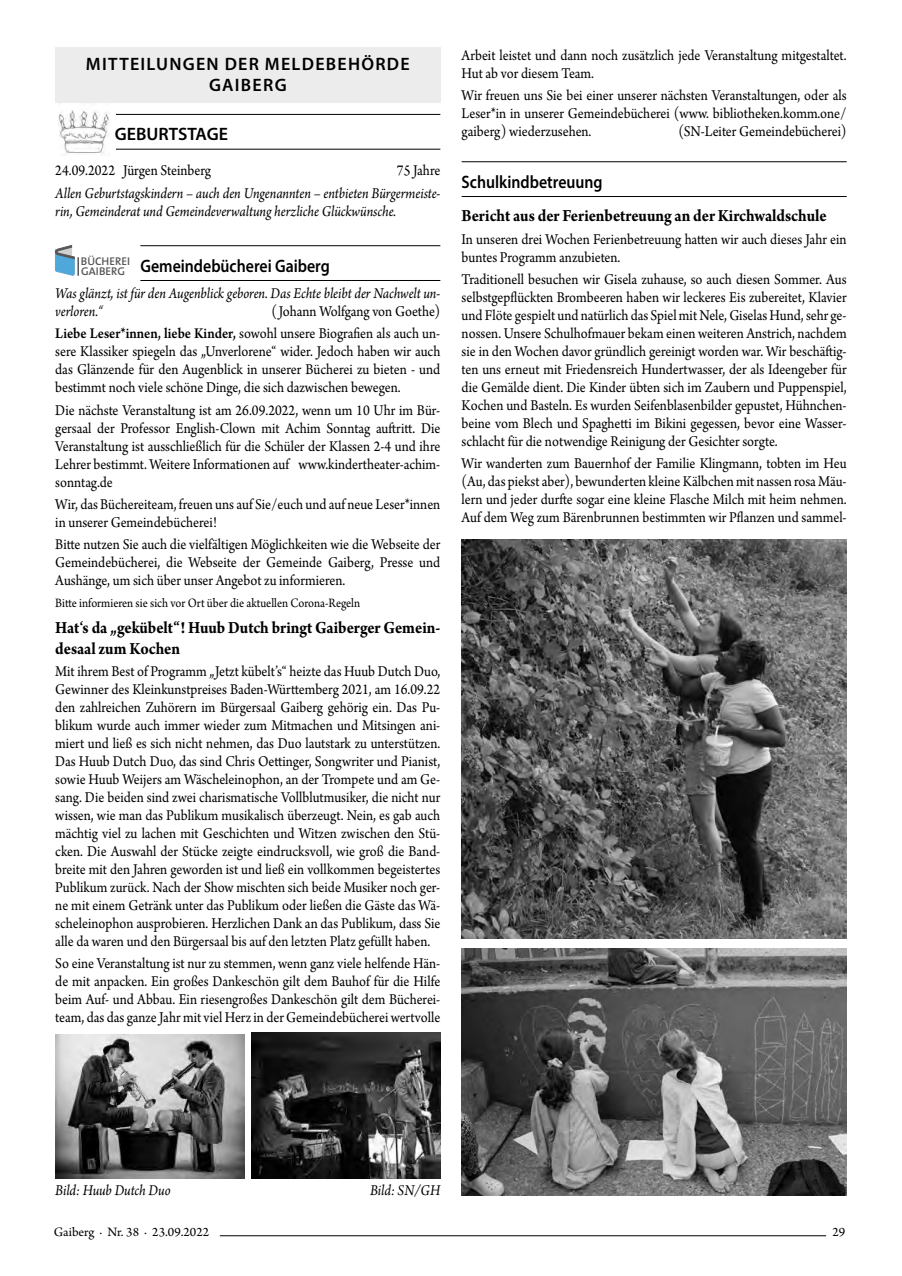
<style>
.page{position:relative;width:902px;height:1276px;background:#fff}
.page>*{position:absolute;margin:0;border:0;box-sizing:border-box;transform-origin:0 0}
.t1{font:700 18px/21px "Arno Pro";letter-spacing:-.005em;color:#000;scale:.9 1}
.t2{font:600 18px "Myriad Pro";color:#000;scale:.88 1}
.t3{font:600 18px/21px "Myriad Pro";letter-spacing:.07em;color:#000;text-align:center}
.t4{font:600 18px "Myriad Pro";color:#000}
.t5{font:15.75px/18px "Arno Pro";color:#000;text-align:justify;scale:.9 1}
.t6{font:italic 15.75px/18px "Arno Pro";letter-spacing:-.005em;color:#000;scale:.9 1}
.t7{font:13.5px "Arno Pro";color:#000;scale:.9 1}
.t8{font:13.5px "Arno Pro";color:#000}
.t9{font:11.25px/10.5px "The Sans LP6 Se Bld";color:#565656}
.s1{font-weight:600}
</style>
<div class="page">
<hr style="left:220px;top:1235px;width:606px;height:1px;background:#000">
<hr style="left:116px;top:114px;width:324px;height:1px;background:#000">
<hr style="left:116px;top:149px;width:324px;height:1px;background:#000">
<hr style="left:140px;top:245px;width:300px;height:1px;background:#000">
<hr style="left:140px;top:280px;width:300px;height:1px;background:#000">
<div style="left:55px;top:47px;width:385px;height:55px;background:#ececed"></div>
<img style="left:58px;top:110px;width:51px;height:45px">
<svg style="left:55px;top:245px;width:24px;height:31px"></svg>
<hr style="left:461px;top:161px;width:385px;height:1px;background:#000">
<hr style="left:461px;top:196px;width:385px;height:1px;background:#000">
<img style="left:55px;top:1034px;width:189px;height:144px">
<img style="left:251px;top:1032px;width:189px;height:146px">
<img style="left:461px;top:539px;width:385px;height:400px">
<img style="left:461px;top:948px;width:385px;height:247px">
<p class="t3" style="left:86px;top:53px;width:325px">MITTEILUNGEN DER MELDEBEHÖRDE<br>GAIBERG</p>
<p class="t4" style="left:115px;top:123px;width:115px">GEBURTSTAGE</p>
<p class="t5" style="left:55px;top:162px;width:175px">24.09.2022 Jürgen Steinberg</p>
<p class="t5" style="left:397px;top:162px;width:50px">75 Jahre</p>
<p class="t6" style="left:55px;top:185px;width:429px">Allen Geburtstagskindern – auch den Ungenannten – entbieten Bürgermeiste&shy;rin, Gemeinderat und Gemeindeverwaltung herzliche Glückwünsche.</p>
<p class="t2" style="left:140px;top:254px;width:217px">Gemeindebücherei Gaiberg</p>
<p class="t6" style="left:55px;top:285px;width:429px">Was glänzt, ist für den Augenblick geboren. Das Echte bleibt der Nachwelt un&shy;verloren.“</p>
<p class="t9" style="left:81px;top:256px;width:51px">BÜCHEREI<br>GAIBERG</p>
<p class="t5" style="left:55px;top:301px;width:429px;line-height:22.2px;text-align:right">( Johann Wolfgang von Goethe)<br><span class="s1">Liebe Leser*innen, liebe Kinder,</span> sowohl unsere Biografien als auch un-</p>
<p class="t5" style="left:55px;top:343px;width:429px">sere Klassiker spiegeln das „Unverlorene“ wider. Jedoch haben wir auch das Glänzende für den Augenblick in unserer Bücherei zu bieten - und bestimmt noch viele schöne Dinge, die sich dazwischen bewegen.</p>
<p class="t5" style="left:55px;top:402px;width:429px">Die nächste Veranstaltung ist am 26.09.2022, wenn um 10 Uhr im Bür&shy;gersaal der Professor English-Clown mit Achim Sonntag auftritt. Die Veranstaltung ist ausschließlich für die Schüler der Klassen 2-4 und ihre Lehrer bestimmt. Weitere Informationen auf www.kindertheater-achim&shy;sonntag.de</p>
<p class="t5" style="left:55px;top:496px;width:429px">Wir, das Büchereiteam, freuen uns auf Sie/euch und auf neue Leser*innen in unserer Gemeindebücherei!</p>
<p class="t5" style="left:55px;top:536px;width:429px">Bitte nutzen Sie auch die vielfältigen Möglichkeiten wie die Webseite der Gemeindebücherei, die Webseite der Gemeinde Gaiberg, Presse und Aushänge, um sich über unser Angebot zu informieren.</p>
<p class="t7" style="left:55px;top:596px;width:340px">Bitte informieren sie sich vor Ort über die aktuellen Corona-Regeln</p>
<p class="t1" style="left:55px;top:618px;width:429px">Hat‘s da „gekübelt“! Huub Dutch bringt Gaiberger Gemein&shy;desaal zum Kochen</p>
<p class="t5" style="left:55px;top:663px;width:429px">Mit ihrem Best of Programm „Jetzt kübelt’s“ heizte das Huub Dutch Duo, Gewinner des Kleinkunstpreises Baden-Württemberg 2021, am 16.09.22 den zahlreichen Zuhörern im Bürgersaal Gaiberg gehörig ein. Das Pu&shy;blikum wurde auch immer wieder zum Mitmachen und Mitsingen ani&shy;miert und ließ es sich nicht nehmen, das Duo lautstark zu unterstützen.<br>Das Huub Dutch Duo, das sind Chris Oettinger, Songwriter und Pianist, sowie Huub Weijers am Wäscheleinophon, an der Trompete und am Ge&shy;sang. Die beiden sind zwei charismatische Vollblutmusiker, die nicht nur wissen, wie man das Publikum musikalisch überzeugt. Nein, es gab auch mächtig viel zu lachen mit Geschichten und Witzen zwischen den Stü&shy;cken. Die Auswahl der Stücke zeigte eindrucksvoll, wie groß die Band&shy;breite mit den Jahren geworden ist und ließ ein vollkommen begeistertes Publikum zurück. Nach der Show mischten sich beide Musiker noch ger&shy;ne mit einem Getränk unter das Publikum oder ließen die Gäste das Wä&shy;scheleinophon ausprobieren. Herzlichen Dank an das Publikum, dass Sie alle da waren und den Bürgersaal bis auf den letzten Platz gefüllt haben.</p>
<p class="t5" style="left:55px;top:955px;width:429px">So eine Veranstaltung ist nur zu stemmen, wenn ganz viele helfende Hän&shy;de mit anpacken. Ein großes Dankeschön gilt dem Bauhof für die Hilfe beim Auf- und Abbau. Ein riesengroßes Dankeschön gilt dem Bücherei&shy;team, das das ganze Jahr mit viel Herz in der Gemeindebücherei wertvolle</p>
<p class="t5" style="left:461px;top:47px;width:429px">Arbeit leistet und dann noch zusätzlich jede Veranstaltung mitgestaltet.<br>Hut ab vor diesem Team.</p>
<p class="t5" style="left:461px;top:87px;width:429px">Wir freuen uns Sie bei einer unserer nächsten Veranstaltungen, oder als Leser*in in unserer Gemeindebücherei (www. bibliotheken.komm.one/ gaiberg) wiederzusehen.</p>
<p class="t5" style="left:678px;top:123px;width:188px">(SN-Leiter Gemeindebücherei)</p>
<p class="t2" style="left:461px;top:170px;width:162px">Schulkindbetreuung</p>
<p class="t1" style="left:461px;top:206px;width:407px">Bericht aus der Ferienbetreuung an der Kirchwaldschule</p>
<p class="t5" style="left:461px;top:231px;width:429px">In unseren drei Wochen Ferienbetreuung hatten wir auch dieses Jahr ein buntes Programm anzubieten.</p>
<p class="t5" style="left:461px;top:271px;width:429px">Traditionell besuchen wir Gisela zuhause, so auch diesen Sommer. Aus selbstgepflückten Brombeeren haben wir leckeres Eis zubereitet, Klavier und Flöte gespielt und natürlich das Spiel mit Nele, Giselas Hund, sehr ge&shy;nossen. Unsere Schulhofmauer bekam einen weiteren Anstrich, nachdem sie in den Wochen davor gründlich gereinigt worden war. Wir beschäftig&shy;ten uns erneut mit Friedensreich Hundertwasser, der als Ideengeber für die Gemälde dient. Die Kinder übten sich im Zaubern und Puppenspiel, Kochen und Basteln. Es wurden Seifenblasenbilder gepustet, Hühnchen&shy;beine vom Blech und Spaghetti im Bikini gegessen, bevor eine Wasser&shy;schlacht für die notwendige Reinigung der Gesichter sorgte.</p>
<p class="t5" style="left:461px;top:455px;width:429px">Wir wanderten zum Bauernhof der Familie Klingmann, tobten im Heu (Au, das piekst aber), bewunderten kleine Kälbchen mit nassen rosa Mäu&shy;lern und jeder durfte sogar eine kleine Flasche Milch mit heim nehmen.<br>Auf dem Weg zum Bärenbrunnen bestimmten wir Pflanzen und sammel-</p>
<p class="t6" style="left:55px;top:1182px;width:130px">Bild: Huub Dutch Duo</p>
<p class="t6" style="left:370px;top:1182px;width:80px">Bild: SN/GH</p>
<p class="t8" style="left:54px;top:1224px;width:157px">Gaiberg · Nr. 38 · 23.09.2022</p>
<p class="t8" style="left:832px;top:1224px;width:14px">29</p>
</div>
